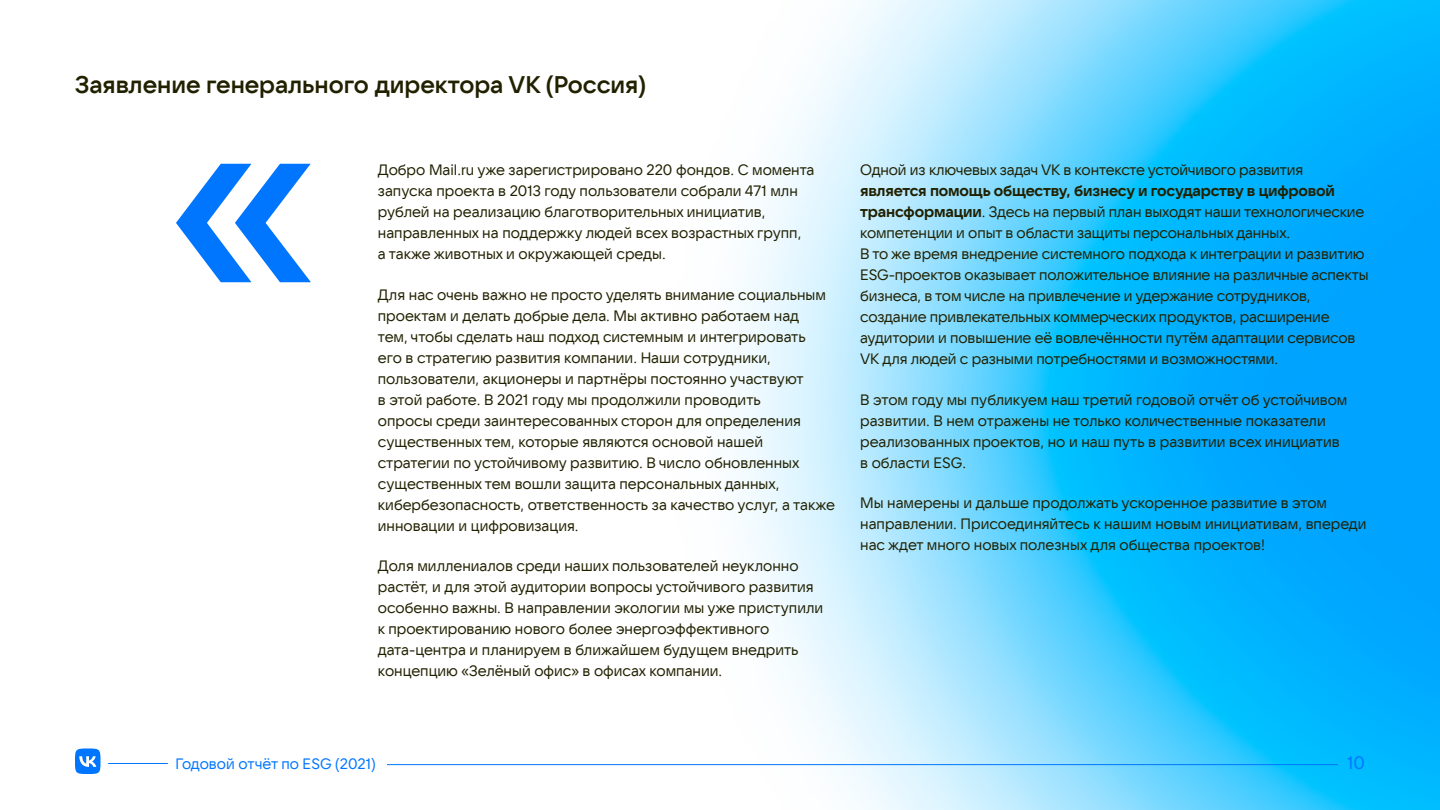
<style>
.page{position:relative;width:1440px;height:810px;background:#fff}
.page>*{position:absolute;margin:0;border:0;box-sizing:border-box;transform-origin:0 0}
.t1{font:600 24px "VK Sans Display";color:#212100}
.t2{font:18px "VK Sans Display";color:#0076ff}
.t3{font:15px/21px "VK Sans Display";color:#212100}
.t4{font:15px "VK Sans Display";color:#0076ff}
.s1{font-weight:700}
</style>
<div class="page">
<img style="left:536px;top:0;width:904px;height:810px">
<svg style="left:75px;top:748px;width:25px;height:26px"></svg>
<hr style="left:108px;top:763px;width:60px;height:1px;background:#0076ff">
<hr style="left:387px;top:764px;width:951px;height:1px;background:#0076ff">
<svg style="left:176px;top:164px;width:135px;height:118px"></svg>
<h1 class="t1" style="left:75px;top:71px;width:573px">Заявление генерального директора VK (Россия)</h1>
<p class="t3" style="left:378px;top:159px;width:438px">Добро Mail.ru уже зарегистрировано 220 фондов. С момента запуска проекта в 2013 году пользователи собрали 471 млн рублей на реализацию благотворительных инициатив, направленных на поддержку людей всех возрастных групп,<br>а также животных и окружающей среды.</p>
<p class="t3" style="left:378px;top:284px;width:459px">Для нас очень важно не просто уделять внимание социальным проектам и делать добрые дела. Мы активно работаем над<br>тем, чтобы сделать наш подход системным и интегрировать<br>его в стратегию развития компании. Наши сотрудники, пользователи, акционеры и партнёры постоянно участвуют<br>в этой работе. В 2021 году мы продолжили проводить<br>опросы среди заинтересованных сторон для определения существенных тем, которые являются основой нашей стратегии по устойчивому развитию. В число обновленных существенных тем вошли защита персональных данных, кибербезопасность, ответственность за качество услуг, а также инновации и цифровизация.</p>
<p class="t3" style="left:378px;top:555px;width:447px">Доля миллениалов среди наших пользователей неуклонно растёт, и для этой аудитории вопросы устойчивого развития особенно важны. В направлении экологии мы уже приступили к проектированию нового более энергоэффективного дата-центра и планируем в ближайшем будущем внедрить концепцию «Зелёный офис» в офисах компании.</p>
<p class="t3" style="left:860px;top:159px;width:444px">Одной из ключевых задач VK в контексте устойчивого развития</p>
<p class="t3" style="left:860px;top:180px;width:510px"><span class="s1">является помощь обществу, бизнесу и государству в цифровой трансформации</span>. Здесь на первый план выходят наши технологические компетенции и опыт в области защиты персональных данных.<br>В то же время внедрение системного подхода к интеграции и развитию ESG-проектов оказывает положительное влияние на различные аспекты бизнеса, в том числе на привлечение и удержание сотрудников, создание привлекательных коммерческих продуктов, расширение аудитории и повышение её вовлечённости путём адаптации сервисов VK для людей с разными потребностями и возможностями.</p>
<p class="t3" style="left:860px;top:389px;width:489px">В этом году мы публикуем наш третий годовой отчёт об устойчивом развитии. В нем отражены не только количественные показатели реализованных проектов, но и наш путь в развитии всех инициатив в области ESG.</p>
<p class="t3" style="left:860px;top:492px;width:508px">Мы намерены и дальше продолжать ускоренное развитие в этом направлении. Присоединяйтесь к нашим новым инициативам, впереди нас ждет много новых полезных для общества проектов!</p>
<p class="t4" style="left:176px;top:755px;width:202px">Годовой отчёт по ESG (2021)</p>
<p class="t2" style="left:1347px;top:752px;width:19px">10</p>
</div>
